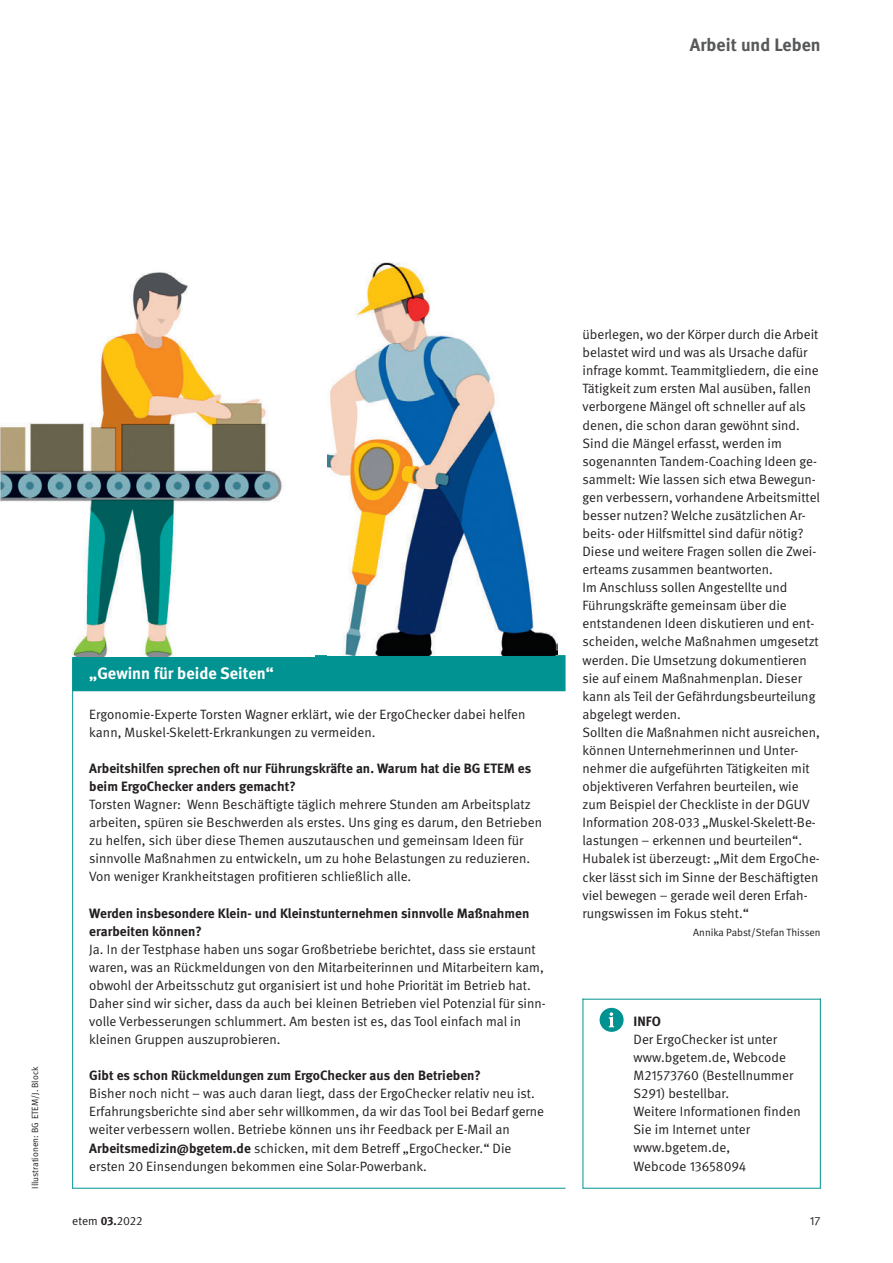
<style>
.page{position:relative;width:893px;height:1263px;background:#fff}
.page>*{position:absolute;margin:0;border:0;box-sizing:border-box;transform-origin:0 0}
.t1{font:700 18px "DGUV Meta";color:#57585a}
.t2{font:700 16.5px "DGUV Meta";color:#fff}
.t3{font:13.5px/18.1px "DGUV Meta";color:#231f20}
.t4{font:700 13.5px/18.1px "DGUV Meta";color:#231f20}
.t5{font:12px "DGUV Meta";color:#231f20}
.t6{font:10.5px "DGUV Meta";color:#231f20}
.t7{font:9px "DGUV Meta";color:#231f20}
.s1{font-weight:700}
</style>
<div class="page">
<div style="left:72px;top:655px;width:494px;height:36px;background:#009391"></div>
<hr style="left:72px;top:1188px;width:494px;height:1px;background:#009391">
<hr style="left:820px;top:998px;width:1px;height:190px;background:#009391">
<hr style="left:583px;top:998px;width:1px;height:190px;background:#009391">
<hr style="left:583px;top:999px;width:238px;height:1px;background:#009391">
<hr style="left:583px;top:1188px;width:238px;height:1px;background:#009391">
<div style="left:600px;top:1008px;width:24px;height:24px;background:#009391;border-radius:50%"></div>
<svg style="left:609px;top:1012px;width:5px;height:15px"></svg>
<img style="left:0;top:272px;width:315px;height:385px">
<img style="left:327px;top:262px;width:230px;height:393px">
<hr style="left:72px;top:658px;width:1px;height:530px;background:#009391">
<h1 class="t1" style="left:690px;top:34px;width:132px">Arbeit und Leben</h1>
<p class="t7" style="left:30px;top:1188px;width:123px;rotate:-90deg">Illustrationen: BG ETEM/J. Block</p>
<h4 class="t2" style="left:89px;top:663px;width:186px">„Gewinn für beide Seiten“</h4>
<p class="t3" style="left:89px;top:705px;width:438px">Ergonomie-Experte Torsten Wagner erklärt, wie der ErgoChecker dabei helfen kann, Muskel-Skelett-Erkrankungen zu vermeiden.</p>
<h5 class="t4" style="left:89px;top:759px;width:443px">Arbeitshilfen sprechen oft nur Führungskräfte an. Warum hat die BG ETEM es beim ErgoChecker anders gemacht?</h5>
<p class="t3" style="left:89px;top:796px;width:454px">Torsten Wagner: Wenn Beschäftigte täglich mehrere Stunden am Arbeitsplatz arbeiten, spüren sie Beschwerden als erstes. Uns ging es darum, den Betrieben zu helfen, sich über diese Themen auszutauschen und gemeinsam Ideen für sinnvolle Maßnahmen zu entwickeln, um zu hohe Belastungen zu reduzieren.<br>Von weniger Krankheitstagen profitieren schließlich alle.</p>
<h5 class="t4" style="left:89px;top:904px;width:442px">Werden insbesondere Klein- und Kleinstunternehmen sinnvolle Maßnahmen erarbeiten können?</h5>
<p class="t3" style="left:89px;top:940px;width:458px">Ja. In der Testphase haben uns sogar Großbetriebe berichtet, dass sie erstaunt waren, was an Rückmeldungen von den Mitarbeiterinnen und Mitarbeitern kam, obwohl der Arbeitsschutz gut organisiert ist und hohe Priorität im Betrieb hat.<br>Daher sind wir sicher, dass da auch bei kleinen Betrieben viel Potenzial für sinn&shy;volle Verbesserungen schlummert. Am besten ist es, das Tool einfach mal in kleinen Gruppen auszuprobieren.</p>
<h5 class="t4" style="left:89px;top:1067px;width:393px">Gibt es schon Rückmeldungen zum ErgoChecker aus den Betrieben?</h5>
<p class="t3" style="left:89px;top:1085px;width:456px">Bisher noch nicht – was auch daran liegt, dass der ErgoChecker relativ neu ist.<br>Erfahrungsberichte sind aber sehr willkommen, da wir das Tool bei Bedarf gerne weiter verbessern wollen. Betriebe können uns ihr Feedback per E-Mail an <span class="s1">Arbeitsmedizin@bgetem.de</span> schicken, mit dem Betreff „ErgoChecker.“ Die ersten 20 Einsendungen bekommen eine Solar-Powerbank.</p>
<p class="t5" style="left:72px;top:1213px;width:72px">etem <span class="s1">03.</span>2022</p>
<p class="t3" style="left:583px;top:326px;width:239px">überlegen, wo der Körper durch die Arbeit belastet wird und was als Ursache dafür infrage kommt. Teammitgliedern, die eine Tätigkeit zum ersten Mal ausüben, fallen verborgene Mängel oft schneller auf als denen, die schon daran gewöhnt sind.<br>Sind die Mängel erfasst, werden im sogenannten Tandem-Coaching Ideen ge&shy;sammelt: Wie lassen sich etwa Bewegun&shy;gen verbessern, vorhandene Arbeitsmittel besser nutzen? Welche zusätzlichen Ar&shy;beits- oder Hilfsmittel sind dafür nötig?<br>Diese und weitere Fragen sollen die Zwei&shy;erteams zusammen beantworten.</p>
<p class="t3" style="left:583px;top:579px;width:238px">Im Anschluss sollen Angestellte und Führungskräfte gemeinsam über die entstandenen Ideen diskutieren und ent&shy;scheiden, welche Maßnahmen umgesetzt werden. Die Umsetzung dokumentieren sie auf einem Maßnahmenplan. Dieser kann als Teil der Gefährdungsbeurteilung abgelegt werden.</p>
<p class="t3" style="left:583px;top:723px;width:239px">Sollten die Maßnahmen nicht ausreichen, können Unternehmerinnen und Unter&shy;nehmer die aufgeführten Tätigkeiten mit objektiveren Verfahren beurteilen, wie zum Beispiel der Checkliste in der DGUV Information 208-033 „Muskel-Skelett-Be&shy;lastungen – erkennen und beurteilen“.<br>Hubalek ist überzeugt: „Mit dem ErgoChe&shy;cker lässt sich im Sinne der Beschäftigten viel bewegen – gerade weil deren Erfah&shy;rungswissen im Fokus steht.“</p>
<p class="t6" style="left:693px;top:926px;width:129px">Annika Pabst/Stefan Thissen</p>
<h4 class="t4" style="left:634px;top:1012px;width:29px">INFO</h4>
<p class="t3" style="left:634px;top:1030px;width:169px">Der ErgoChecker ist unter www.bgetem.de, Webcode<br>M21573760 (Bestellnummer<br>S291) bestellbar.<br>Weitere Informationen finden<br>Sie im Internet unter www.bgetem.de,<br>Webcode 13658094</p>
<p class="t5" style="left:810px;top:1213px;width:12px">17</p>
</div>
